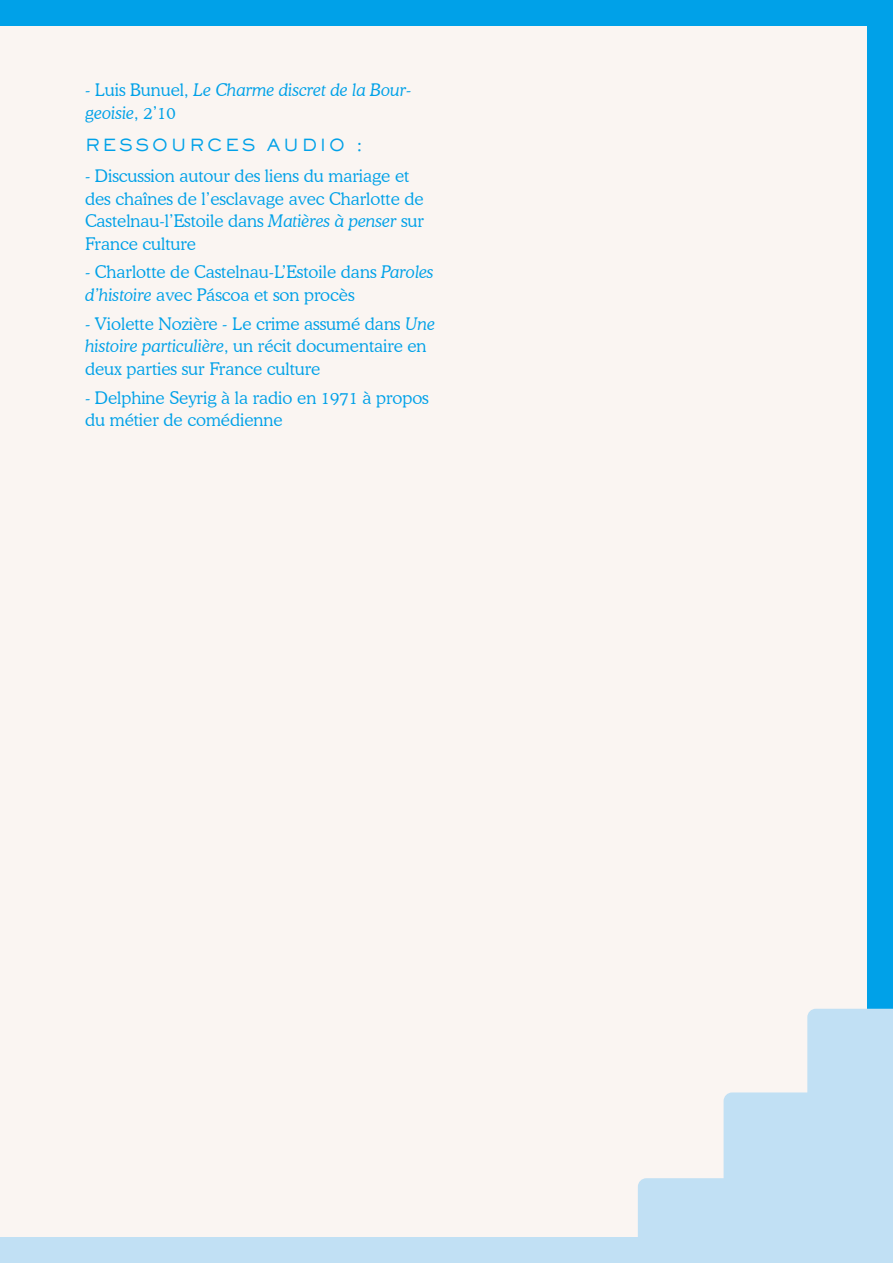
<style>
.page{position:relative;width:893px;height:1263px;background:#faf5f2}
.page>*{position:absolute;margin:0;border:0;box-sizing:border-box;transform-origin:0 0}
.Texte{font:300 17.25px/22.5px "Cooper BT";color:#00a1e8}
.Texte-2{font:italic 300 17.25px/22.5px "Cooper BT";color:#00a1e8}
.Sackers_Medium{font:500 16.5px "Sackers Gothic Std";letter-spacing:.16em;color:#00a1e8}
.s1{font-style:normal}
.s2{font-style:italic}
</style>
<div class="page">
<div style="left:867px;top:0;width:26px;height:1263px;background:#00a1e8"></div>
<div style="left:0;top:1237px;width:893px;height:26px;background:#c1e0f4"></div>
<div style="left:0;top:0;width:893px;height:26px;background:#00a1e8"></div>
<svg style="left:638px;top:1009px;width:255px;height:228px"></svg>
<p class="Texte-2" style="left:85px;top:79px;width:328px"><span class="s1">- Luis Bunuel,</span> Le Charme discret de la Bour&shy;geoisie<span class="s1">, 2’10</span></p>
<p class="Sackers_Medium" style="left:85px;top:134px;width:279px">RESSOURCES AUDIO :</p>
<p class="Texte" style="left:85px;top:165px;width:340px">- Discussion autour des liens du mariage et des chaînes de l’esclavage avec Charlotte de Castelnau-l’Estoile dans <span class="s2">Matières à penser</span> sur France culture</p>
<p class="Texte" style="left:85px;top:261px;width:350px">- Charlotte de Castelnau-L’Estoile dans <span class="s2">Paroles d’histoire</span> avec Páscoa et son procès</p>
<p class="Texte" style="left:85px;top:312px;width:351px">- Violette Nozière - Le crime assumé dans <span class="s2">Une histoire particulière</span>, un récit documentaire en deux parties sur France culture</p>
<p class="Texte" style="left:85px;top:386px;width:345px">- Delphine Seyrig à la radio en 1971 à propos du métier de comédienne</p>
</div>
